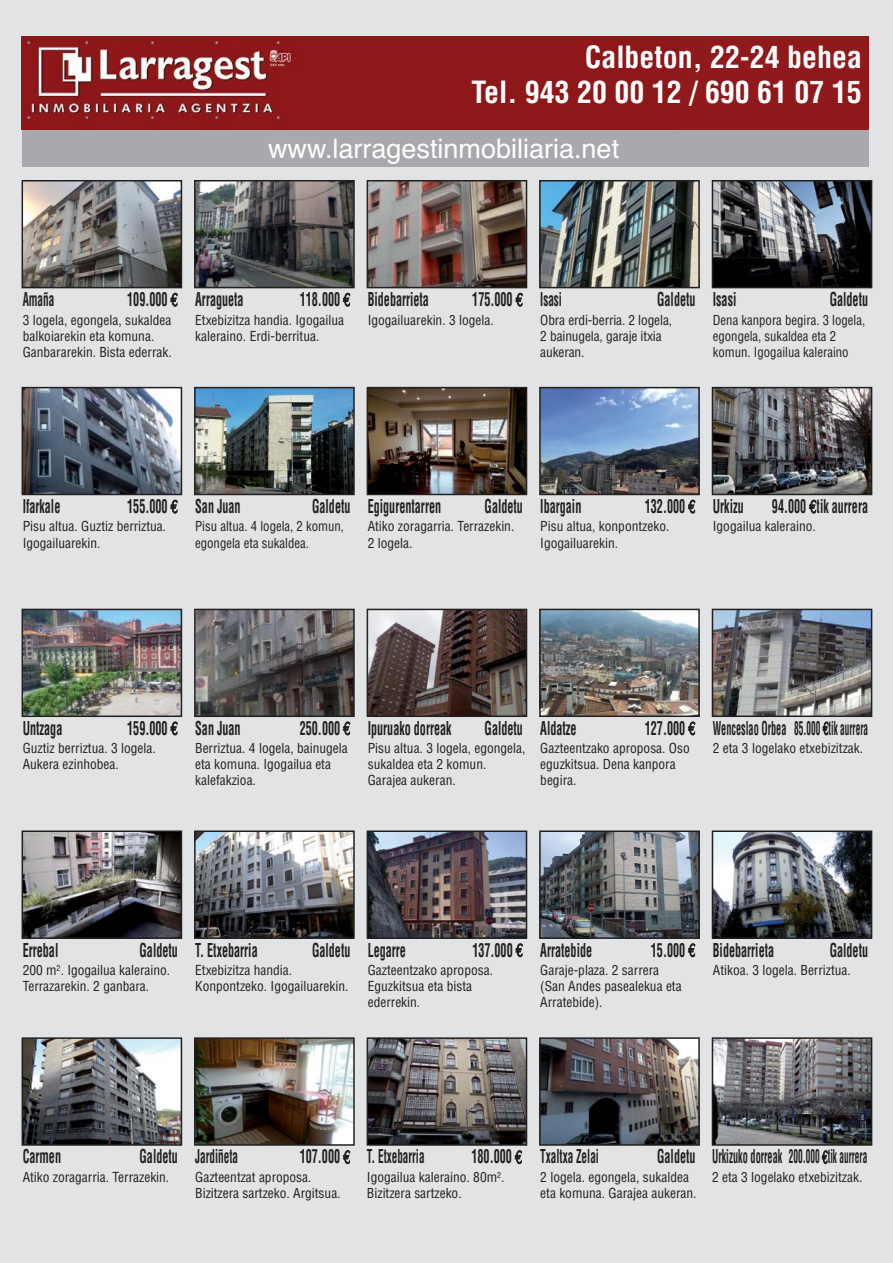
<style>
.page{position:relative;width:893px;height:1263px;background:#e2e3e4}
.page>*{position:absolute;margin:0;border:0;box-sizing:border-box;transform-origin:0 0}
.t1{font:700 condensed 29.85px/35.8px "Helvetica";color:#fff;text-align:right}
.t2{font:27px "Helvetica";color:#fff}
.t3{font:700 condensed 18.6px "Helvetica";color:#231f20;scale:.65 1}
.t4{font:700 condensed 18.6px "Helvetica";color:#231f20;scale:.55 1}
.t5{font:700 condensed 18.6px "Helvetica";color:#231f20;scale:.6 1}
.t6{font:condensed 13.5px/16px "Helvetica";color:#231f20}
.t7{font:condensed 13.5px/16px "Helvetica";color:#231f20;scale:.95 1}
.s1{font-family:"Euro Mono";font-weight:400;font-stretch:normal}
</style>
<div class="page">
<img style="left:25px;top:183px;width:154px;height:102px">
<div style="left:22px;top:180px;width:160px;height:108px;border:2px solid #231f20"></div>
<img style="left:197px;top:183px;width:155px;height:102px">
<div style="left:194px;top:180px;width:161px;height:108px;border:2px solid #231f20"></div>
<img style="left:370px;top:183px;width:154px;height:102px">
<div style="left:367px;top:180px;width:160px;height:108px;border:2px solid #231f20"></div>
<img style="left:542px;top:183px;width:155px;height:102px">
<div style="left:539px;top:180px;width:161px;height:108px;border:2px solid #231f20"></div>
<img style="left:715px;top:183px;width:154px;height:102px">
<div style="left:712px;top:180px;width:160px;height:108px;border:2px solid #231f20"></div>
<img style="left:25px;top:390px;width:154px;height:102px">
<div style="left:22px;top:387px;width:160px;height:108px;border:2px solid #231f20"></div>
<img style="left:197px;top:390px;width:155px;height:102px">
<div style="left:194px;top:387px;width:161px;height:108px;border:2px solid #231f20"></div>
<img style="left:370px;top:390px;width:154px;height:102px">
<div style="left:367px;top:387px;width:160px;height:108px;border:2px solid #231f20"></div>
<img style="left:542px;top:390px;width:155px;height:102px">
<div style="left:539px;top:387px;width:161px;height:108px;border:2px solid #231f20"></div>
<img style="left:715px;top:390px;width:154px;height:102px">
<div style="left:712px;top:387px;width:160px;height:108px;border:2px solid #231f20"></div>
<img style="left:25px;top:612px;width:154px;height:102px">
<div style="left:22px;top:609px;width:160px;height:108px;border:2px solid #231f20"></div>
<img style="left:197px;top:612px;width:155px;height:102px">
<div style="left:194px;top:609px;width:161px;height:108px;border:2px solid #231f20"></div>
<img style="left:370px;top:612px;width:154px;height:102px">
<div style="left:367px;top:609px;width:160px;height:108px;border:2px solid #231f20"></div>
<img style="left:542px;top:612px;width:155px;height:102px">
<div style="left:539px;top:609px;width:161px;height:108px;border:2px solid #231f20"></div>
<img style="left:715px;top:612px;width:154px;height:102px">
<div style="left:712px;top:609px;width:160px;height:108px;border:2px solid #231f20"></div>
<img style="left:25px;top:833px;width:154px;height:103px">
<div style="left:22px;top:830px;width:160px;height:109px;border:2px solid #231f20"></div>
<img style="left:197px;top:833px;width:155px;height:103px">
<div style="left:194px;top:830px;width:161px;height:109px;border:2px solid #231f20"></div>
<img style="left:370px;top:833px;width:154px;height:103px">
<div style="left:367px;top:830px;width:160px;height:109px;border:2px solid #231f20"></div>
<img style="left:542px;top:833px;width:155px;height:103px">
<div style="left:539px;top:830px;width:161px;height:109px;border:2px solid #231f20"></div>
<img style="left:715px;top:833px;width:154px;height:103px">
<div style="left:712px;top:830px;width:160px;height:109px;border:2px solid #231f20"></div>
<img style="left:25px;top:1040px;width:154px;height:103px">
<div style="left:22px;top:1037px;width:160px;height:109px;border:2px solid #231f20"></div>
<img style="left:197px;top:1040px;width:155px;height:103px">
<div style="left:194px;top:1037px;width:161px;height:109px;border:2px solid #231f20"></div>
<img style="left:370px;top:1040px;width:154px;height:103px">
<div style="left:367px;top:1037px;width:160px;height:109px;border:2px solid #231f20"></div>
<img style="left:542px;top:1040px;width:155px;height:103px">
<div style="left:539px;top:1037px;width:161px;height:109px;border:2px solid #231f20"></div>
<img style="left:715px;top:1040px;width:154px;height:103px">
<div style="left:712px;top:1037px;width:160px;height:109px;border:2px solid #231f20"></div>
<div style="left:22px;top:129px;width:846px;height:37px;background:#a7a9ac"></div>
<img style="left:22px;top:36px;width:847px;height:94px">
<h1 class="t1" style="left:472px;top:41px;width:392px">Calbeton, 22-24 behea<br>Tel. 943 20 00 12 / 690 61 07 15</h1>
<h2 class="t2" style="left:268px;top:138px;width:353px">www.larragestinmobiliaria.net</h2>
<h3 class="t5" style="left:23px;top:292px;width:54px">Amaña</h3>
<h3 class="t3" style="left:127px;top:292px;width:80px">109.000 <span class="s1">€</span></h3>
<p class="t6" style="left:23px;top:313px;width:151px">3 logela, egongela, sukaldea balkoiarekin eta komuna.<br>Ganbararekin. Bista ederrak.</p>
<h3 class="t3" style="left:195px;top:292px;width:76px">Arragueta</h3>
<h3 class="t3" style="left:300px;top:292px;width:80px">118.000 <span class="s1">€</span></h3>
<p class="t6" style="left:195px;top:313px;width:150px">Etxebizitza handia. Igogailua kaleraino. Erdi-berritua.</p>
<h3 class="t3" style="left:368px;top:292px;width:96px">Bidebarrieta</h3>
<h3 class="t3" style="left:472px;top:292px;width:80px">175.000 <span class="s1">€</span></h3>
<p class="t6" style="left:368px;top:313px;width:128px">Igogailuarekin. 3 logela.</p>
<h3 class="t5" style="left:540px;top:292px;width:38px">Isasi</h3>
<h3 class="t3" style="left:657px;top:292px;width:61px">Galdetu</h3>
<p class="t6" style="left:540px;top:313px;width:133px">Obra erdi-berria. 2 logela,<br>2 bainugela, garaje itxia aukeran.</p>
<h3 class="t3" style="left:713px;top:292px;width:38px">Isasi</h3>
<h3 class="t3" style="left:830px;top:292px;width:61px">Galdetu</h3>
<p class="t7" style="left:713px;top:313px;width:162px">Dena kanpora begira. 3 logela, egongela, sukaldea eta 2 komun. Igogailua kaleraino</p>
<h3 class="t3" style="left:23px;top:499px;width:60px">Ifarkale</h3>
<h3 class="t3" style="left:127px;top:499px;width:80px">155.000 <span class="s1">€</span></h3>
<p class="t6" style="left:23px;top:520px;width:145px">Pisu altua. Guztiz berriztua.<br>Igogailuarekin.</p>
<h3 class="t3" style="left:195px;top:499px;width:71px">San Juan</h3>
<h3 class="t3" style="left:312px;top:499px;width:61px">Galdetu</h3>
<p class="t7" style="left:195px;top:520px;width:158px">Pisu altua. 4 logela, 2 komun, egongela eta sukaldea.</p>
<h3 class="t3" style="left:368px;top:499px;width:114px">Egigurentarren</h3>
<h3 class="t3" style="left:485px;top:499px;width:61px">Galdetu</h3>
<p class="t6" style="left:368px;top:520px;width:148px">Atiko zoragarria. Terrazekin.<br>2 logela.</p>
<h3 class="t3" style="left:540px;top:499px;width:65px">Ibargain</h3>
<h3 class="t3" style="left:645px;top:499px;width:80px">132.000 <span class="s1">€</span></h3>
<p class="t6" style="left:540px;top:520px;width:131px">Pisu altua, konpontzeko.<br>Igogailuarekin.</p>
<h3 class="t3" style="left:713px;top:499px;width:49px">Urkizu</h3>
<h3 class="t3" style="left:772px;top:499px;width:149px">94.000 <span class="s1">€</span>tik aurrera</h3>
<p class="t6" style="left:713px;top:520px;width:104px">Igogailua kaleraino.</p>
<h3 class="t3" style="left:23px;top:721px;width:63px">Untzaga</h3>
<h3 class="t3" style="left:127px;top:721px;width:80px">159.000 <span class="s1">€</span></h3>
<p class="t6" style="left:23px;top:741px;width:135px">Guztiz berriztua. 3 logela.<br>Aukera ezinhobea.</p>
<h3 class="t3" style="left:195px;top:721px;width:71px">San Juan</h3>
<h3 class="t3" style="left:300px;top:721px;width:80px">250.000 <span class="s1">€</span></h3>
<p class="t6" style="left:195px;top:741px;width:154px">Berriztua. 4 logela, bainugela eta komuna. Igogailua eta kalefakzioa.</p>
<h3 class="t3" style="left:368px;top:721px;width:130px">Ipuruako dorreak</h3>
<h3 class="t3" style="left:485px;top:721px;width:61px">Galdetu</h3>
<p class="t6" style="left:368px;top:741px;width:159px">Pisu altua. 3 logela, egongela, sukaldea eta 2 komun.<br>Garajea aukeran.</p>
<h3 class="t3" style="left:540px;top:721px;width:57px">Aldatze</h3>
<h3 class="t3" style="left:645px;top:721px;width:80px">127.000 <span class="s1">€</span></h3>
<p class="t6" style="left:540px;top:741px;width:151px">Gazteentzako aproposa. Oso eguzkitsua. Dena kanpora begira.</p>
<h3 class="t4" style="left:713px;top:721px;width:284px">Wenceslao Orbea 85.000 <span class="s1">€</span>tik aurrera</h3>
<p class="t6" style="left:713px;top:741px;width:152px">2 eta 3 logelako etxebizitzak.</p>
<h3 class="t3" style="left:23px;top:943px;width:56px">Errebal</h3>
<h3 class="t3" style="left:140px;top:943px;width:61px">Galdetu</h3>
<p class="t6" style="left:23px;top:963px;width:149px">200 m<sup>2</sup>. Igogailua kaleraino.<br>Terrazarekin. 2 ganbara.</p>
<h3 class="t3" style="left:195px;top:943px;width:98px">T. Etxebarria</h3>
<h3 class="t3" style="left:312px;top:943px;width:61px">Galdetu</h3>
<p class="t6" style="left:195px;top:963px;width:155px">Etxebizitza handia.<br>Konpontzeko. Igogailuarekin.</p>
<h3 class="t3" style="left:368px;top:943px;width:60px">Legarre</h3>
<h3 class="t3" style="left:472px;top:943px;width:79px">137.000 <span class="s1">€</span></h3>
<p class="t6" style="left:368px;top:963px;width:127px">Gazteentzako aproposa.<br>Eguzkitsua eta bista ederrekin.</p>
<h3 class="t3" style="left:540px;top:943px;width:81px">Arratebide</h3>
<h3 class="t3" style="left:651px;top:943px;width:70px">15.000 <span class="s1">€</span></h3>
<p class="t6" style="left:540px;top:963px;width:143px">Garaje-plaza. 2 sarrera (San Andes pasealekua eta<br>Arratebide).</p>
<h3 class="t3" style="left:713px;top:943px;width:96px">Bidebarrieta</h3>
<h3 class="t3" style="left:830px;top:943px;width:61px">Galdetu</h3>
<p class="t6" style="left:713px;top:963px;width:140px">Atikoa. 3 logela. Berriztua.</p>
<h3 class="t3" style="left:23px;top:1149px;width:61px">Carmen</h3>
<h3 class="t3" style="left:140px;top:1149px;width:61px">Galdetu</h3>
<p class="t6" style="left:23px;top:1170px;width:148px">Atiko zoragarria. Terrazekin.</p>
<h3 class="t5" style="left:195px;top:1149px;width:73px">Jardiñeta</h3>
<h3 class="t3" style="left:300px;top:1149px;width:80px">107.000 <span class="s1">€</span></h3>
<p class="t6" style="left:195px;top:1170px;width:147px">Gazteentzat aproposa.<br>Bizitzera sartzeko. Argitsua.</p>
<h3 class="t5" style="left:367px;top:1149px;width:98px">T. Etxebarria</h3>
<h3 class="t3" style="left:471px;top:1149px;width:80px">180.000 <span class="s1">€</span></h3>
<p class="t6" style="left:367px;top:1170px;width:139px">Igogailua kaleraino. 80m<sup>2</sup>.<br>Bizitzera sartzeko.</p>
<h3 class="t5" style="left:540px;top:1149px;width:99px">Txaltxa Zelai</h3>
<h3 class="t3" style="left:657px;top:1149px;width:61px">Galdetu</h3>
<p class="t6" style="left:540px;top:1170px;width:158px">2 logela. egongela, sukaldea eta komuna. Garajea aukeran.</p>
<h3 class="t4" style="left:712px;top:1149px;width:284px">Urkizuko dorreak 200.000 <span class="s1">€</span>tik aurrera</h3>
<p class="t6" style="left:712px;top:1170px;width:152px">2 eta 3 logelako etxebizitzak.</p>
</div>
